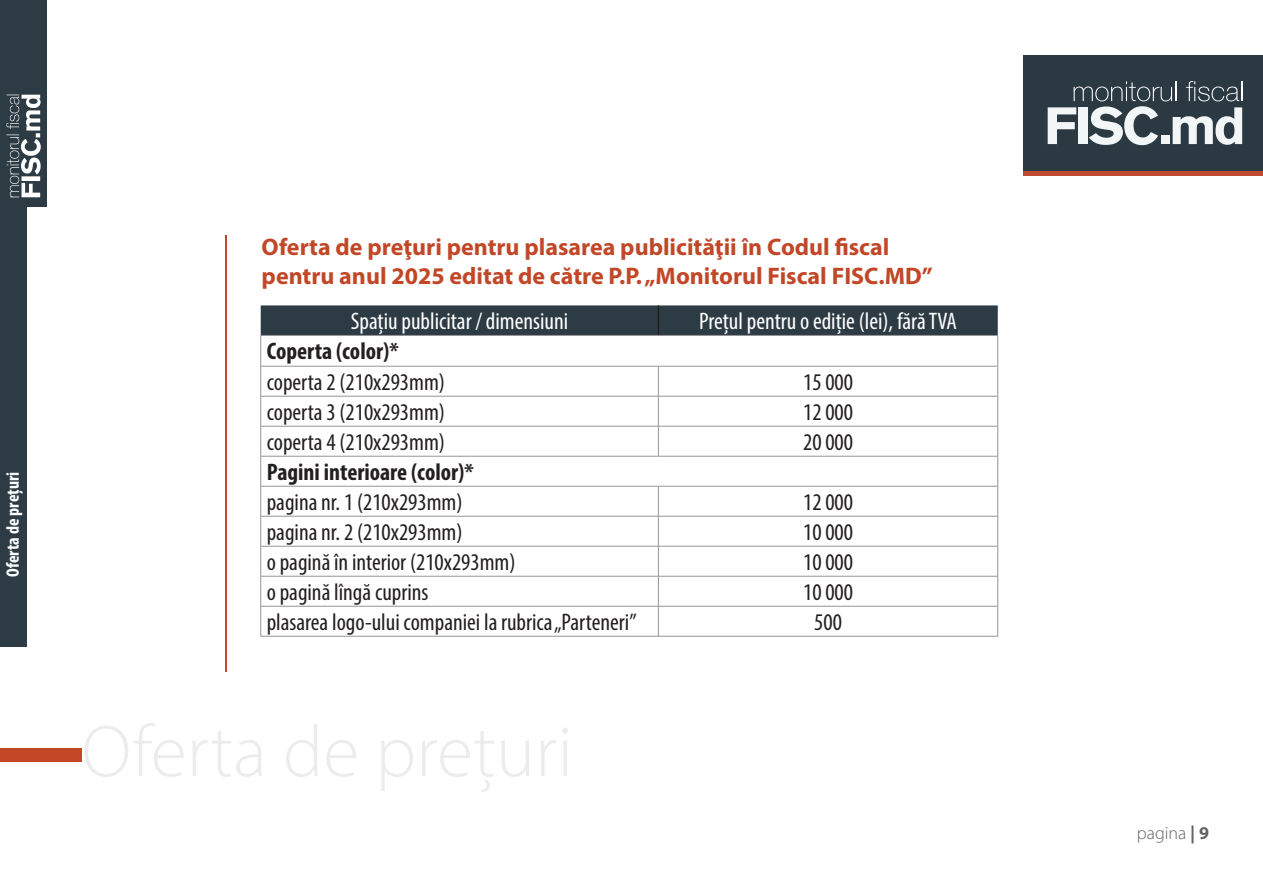
<style>
.page{position:relative;width:1263px;height:893px;background:#fff}
.page>*{position:absolute;margin:0;border:0;box-sizing:border-box;transform-origin:0 0}
.t1{font:condensed 24px "Myriad Pro";color:#231f20}
.t2{font:700 24px "Myriad Pro";color:#c14727}
.t3{font:condensed 24px "Myriad Pro";color:#fff}
.t4{font:700 condensed 24px "Myriad Pro";color:#231f20}
.t5{font:700 condensed 18px "Myriad Pro";color:#fff}
.t6{font:300 18px "Myriad Pro";color:#636366}
.s1{font-weight:700}
</style>
<div class="page">
<div style="left:1023px;top:55px;width:240px;height:116px;background:#2b3943"></div>
<svg style="left:1048px;top:81px;width:194px;height:64px"></svg>
<div style="left:1023px;top:171px;width:240px;height:5px;background:#c14b32"></div>
<div style="left:0;top:202px;width:27px;height:445px;background:#2d3b44"></div>
<div style="left:0;top:0;width:47px;height:207px;background:#2d3b44"></div>
<svg style="left:6px;top:95px;width:35px;height:102px"></svg>
<div style="left:261px;top:305px;width:737px;height:30px;background:#2d3b44"></div>
<hr style="left:658px;top:305px;width:1px;height:30px;background:#231f20">
<hr style="left:261px;top:335px;width:397px;height:1px;background:#939598">
<hr style="left:260px;top:336px;width:1px;height:30px;background:#939598">
<hr style="left:658px;top:335px;width:340px;height:1px;background:#939598">
<hr style="left:997px;top:336px;width:1px;height:30px;background:#939598">
<hr style="left:261px;top:366px;width:397px;height:1px;background:#939598">
<hr style="left:260px;top:366px;width:1px;height:30px;background:#939598">
<hr style="left:658px;top:366px;width:340px;height:1px;background:#939598">
<hr style="left:658px;top:366px;width:1px;height:30px;background:#939598">
<hr style="left:997px;top:366px;width:1px;height:30px;background:#939598">
<hr style="left:261px;top:396px;width:397px;height:1px;background:#939598">
<hr style="left:260px;top:396px;width:1px;height:30px;background:#939598">
<hr style="left:658px;top:396px;width:340px;height:1px;background:#939598">
<hr style="left:658px;top:396px;width:1px;height:30px;background:#939598">
<hr style="left:997px;top:396px;width:1px;height:30px;background:#939598">
<hr style="left:261px;top:426px;width:397px;height:1px;background:#939598">
<hr style="left:260px;top:426px;width:1px;height:30px;background:#939598">
<hr style="left:658px;top:426px;width:340px;height:1px;background:#939598">
<hr style="left:658px;top:426px;width:1px;height:30px;background:#939598">
<hr style="left:997px;top:426px;width:1px;height:30px;background:#939598">
<hr style="left:261px;top:456px;width:397px;height:1px;background:#939598">
<hr style="left:260px;top:456px;width:1px;height:30px;background:#939598">
<hr style="left:658px;top:456px;width:340px;height:1px;background:#939598">
<hr style="left:997px;top:456px;width:1px;height:30px;background:#939598">
<hr style="left:261px;top:486px;width:397px;height:1px;background:#939598">
<hr style="left:260px;top:486px;width:1px;height:30px;background:#939598">
<hr style="left:658px;top:486px;width:340px;height:1px;background:#939598">
<hr style="left:658px;top:486px;width:1px;height:30px;background:#939598">
<hr style="left:997px;top:486px;width:1px;height:30px;background:#939598">
<hr style="left:261px;top:516px;width:397px;height:1px;background:#939598">
<hr style="left:260px;top:516px;width:1px;height:30px;background:#939598">
<hr style="left:658px;top:516px;width:340px;height:1px;background:#939598">
<hr style="left:658px;top:516px;width:1px;height:30px;background:#939598">
<hr style="left:997px;top:516px;width:1px;height:30px;background:#939598">
<hr style="left:261px;top:546px;width:397px;height:1px;background:#939598">
<hr style="left:260px;top:546px;width:1px;height:30px;background:#939598">
<hr style="left:658px;top:546px;width:340px;height:1px;background:#939598">
<hr style="left:658px;top:546px;width:1px;height:30px;background:#939598">
<hr style="left:997px;top:546px;width:1px;height:30px;background:#939598">
<hr style="left:261px;top:576px;width:397px;height:1px;background:#939598">
<hr style="left:260px;top:576px;width:1px;height:30px;background:#939598">
<hr style="left:658px;top:576px;width:340px;height:1px;background:#939598">
<hr style="left:658px;top:576px;width:1px;height:30px;background:#939598">
<hr style="left:997px;top:576px;width:1px;height:30px;background:#939598">
<hr style="left:261px;top:606px;width:397px;height:1px;background:#939598">
<hr style="left:260px;top:606px;width:1px;height:30px;background:#939598">
<hr style="left:658px;top:606px;width:340px;height:1px;background:#939598">
<hr style="left:658px;top:606px;width:1px;height:30px;background:#939598">
<hr style="left:997px;top:606px;width:1px;height:30px;background:#939598">
<hr style="left:261px;top:636px;width:397px;height:1px;background:#939598">
<hr style="left:658px;top:636px;width:340px;height:1px;background:#939598">
<hr style="left:225px;top:236px;width:1px;height:436px;background:#c14727">
<div style="left:0;top:748px;width:82px;height:14px;background:#c14727"></div>
<p class="t5" style="left:1px;top:577px;width:107px;rotate:-90deg">Oferta de prețuri</p>
<p class="t2" style="left:262px;top:232px;width:629px">Oferta de preţuri pentru plasarea publicităţii în Codul fiscal</p>
<p class="t2" style="left:262px;top:260px;width:673px">pentru anul 2025 editat de către P.P. „Monitorul Fiscal FISC.MD”</p>
<p class="t3" style="left:351px;top:307px;width:219px">Spațiu publicitar / dimensiuni</p>
<p class="t3" style="left:699px;top:307px;width:259px">Prețul pentru o ediție (lei), fără TVA</p>
<p class="t4" style="left:267px;top:336px;width:133px">Coperta (color)*</p>
<p class="t1" style="left:267px;top:368px;width:180px">coperta 2 (210x293mm)</p>
<p class="t1" style="left:803px;top:368px;width:51px">15 000</p>
<p class="t1" style="left:267px;top:398px;width:180px">coperta 3 (210x293mm)</p>
<p class="t1" style="left:803px;top:398px;width:51px">12 000</p>
<p class="t1" style="left:267px;top:428px;width:180px">coperta 4 (210x293mm)</p>
<p class="t1" style="left:803px;top:428px;width:51px">20 000</p>
<p class="t4" style="left:267px;top:457px;width:208px">Pagini interioare (color)*</p>
<p class="t1" style="left:267px;top:488px;width:197px">pagina nr. 1 (210x293mm)</p>
<p class="t1" style="left:803px;top:488px;width:51px">12 000</p>
<p class="t1" style="left:267px;top:518px;width:197px">pagina nr. 2 (210x293mm)</p>
<p class="t1" style="left:803px;top:518px;width:51px">10 000</p>
<p class="t1" style="left:267px;top:548px;width:250px">o pagină în interior (210x293mm)</p>
<p class="t1" style="left:803px;top:548px;width:51px">10 000</p>
<p class="t1" style="left:267px;top:578px;width:163px">o pagină lîngă cuprins</p>
<p class="t1" style="left:803px;top:578px;width:51px">10 000</p>
<p class="t1" style="left:267px;top:608px;width:371px">plasarea logo-ului companiei la rubrica „Parteneri”</p>
<p class="t1" style="left:814px;top:608px;width:29px">500</p>
<p class="t6" style="left:1137px;top:822px;width:74px">pagina <span class="s1">| 9</span></p>
</div>
